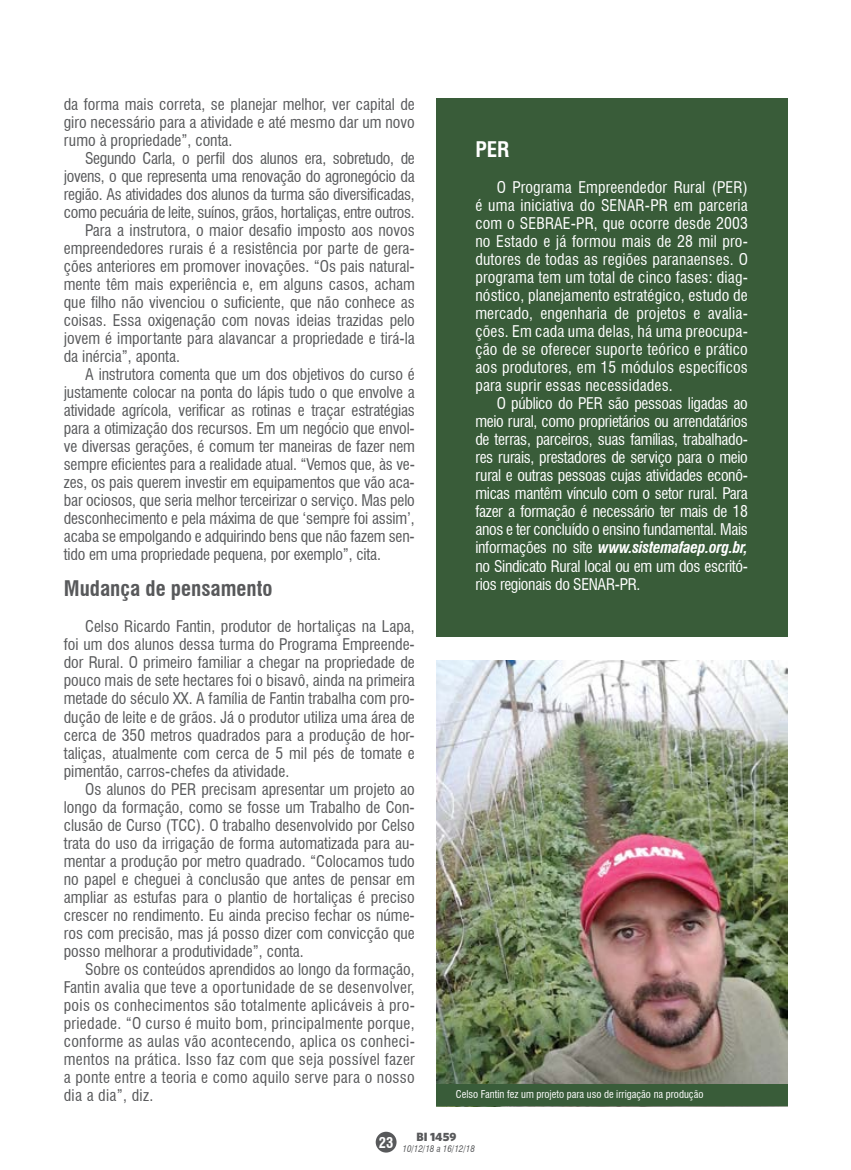
<style>
.page{position:relative;width:851px;height:1170px;background:#fff}
.page>*{position:absolute;margin:0;border:0;box-sizing:border-box;transform-origin:0 0}
.t1{font:700 condensed 21px "Swiss 721 BT";color:#58595b}
.t2{font:700 condensed 21px "Swiss 721 BT";color:#fff}
.t3{font:condensed 15.75px/18px "Swiss 721 BT";letter-spacing:-.01em;color:#58595b;text-align:justify}
.t4{font:condensed 15.75px/18px "Swiss 721 BT";letter-spacing:-.005em;color:#fff;text-align:justify}
.t5{font:700 condensed 14.4px "Swiss 721 BT";color:#fff}
.t6{font:900 12px "Whitney HTF";color:#58595b}
.t7{font:condensed 10.5px "Swiss 721 BT";color:#fff}
.t8{font:italic condensed 9px "Swiss 721 BT";color:#58595b}
.s1{font-weight:700;font-style:italic}
</style>
<div class="page">
<div style="left:375px;top:1131px;width:21px;height:21px;background:#58595b;border-radius:50%"></div>
<div style="left:436px;top:98px;width:351px;height:538px;background:#395c39"></div>
<img style="left:436px;top:660px;width:351px;height:424px">
<div style="left:436px;top:1084px;width:351px;height:22px;background:#395c39"></div>
<p class="t3" style="left:64px;top:95px;width:352px">da forma mais correta, se planejar melhor, ver capital de giro necessário para a atividade e até mesmo dar um novo rumo à propriedade”, conta.</p>
<p class="t3" style="left:85px;top:149px;width:331px">Segundo Carla, o perfil dos alunos era, sobretudo, de</p>
<p class="t3" style="left:64px;top:167px;width:352px">jovens, o que representa uma renovação do agronegócio da</p>
<p class="t3" style="left:64px;top:185px;width:352px">região. As atividades dos alunos da turma são diversificadas,</p>
<p class="t3" style="left:64px;top:203px;width:352px">como pecuária de leite, suínos, grãos, hortaliças, entre outros.</p>
<p class="t3" style="left:85px;top:221px;width:331px">Para a instrutora, o maior desafio imposto aos novos</p>
<p class="t3" style="left:64px;top:239px;width:352px">empreendedores rurais é a resistência por parte de gera-</p>
<p class="t3" style="left:64px;top:257px;width:352px">ções anteriores em promover inovações. “Os pais natural-</p>
<p class="t3" style="left:64px;top:275px;width:352px">mente têm mais experiência e, em alguns casos, acham</p>
<p class="t3" style="left:64px;top:293px;width:352px">que filho não vivenciou o suficiente, que não conhece as</p>
<p class="t3" style="left:64px;top:311px;width:352px">coisas. Essa oxigenação com novas ideias trazidas pelo</p>
<p class="t3" style="left:64px;top:329px;width:352px">jovem é importante para alavancar a propriedade e tirá-la</p>
<p class="t3" style="left:64px;top:347px;width:118px">da inércia”, aponta.</p>
<p class="t3" style="left:85px;top:365px;width:331px">A instrutora comenta que um dos objetivos do curso é</p>
<p class="t3" style="left:64px;top:383px;width:352px">justamente colocar na ponta do lápis tudo o que envolve a</p>
<p class="t3" style="left:64px;top:401px;width:352px">atividade agrícola, verificar as rotinas e traçar estratégias</p>
<p class="t3" style="left:64px;top:419px;width:352px">para a otimização dos recursos. Em um negócio que envol-</p>
<p class="t3" style="left:64px;top:437px;width:352px">ve diversas gerações, é comum ter maneiras de fazer nem</p>
<p class="t3" style="left:64px;top:455px;width:352px">sempre eficientes para a realidade atual. “Vemos que, às ve-</p>
<p class="t3" style="left:64px;top:473px;width:352px">zes, os pais querem investir em equipamentos que vão aca-</p>
<p class="t3" style="left:64px;top:491px;width:352px">bar ociosos, que seria melhor terceirizar o serviço. Mas pelo</p>
<p class="t3" style="left:64px;top:509px;width:352px">desconhecimento e pela máxima de que ‘sempre foi assim’,</p>
<p class="t3" style="left:64px;top:527px;width:352px">acaba se empolgando e adquirindo bens que não fazem sen-</p>
<p class="t3" style="left:64px;top:545px;width:318px">tido em uma propriedade pequena, por exemplo”, cita.</p>
<h1 class="t1" style="left:64px;top:576px;width:210px">Mudança de pensamento</h1>
<p class="t3" style="left:64px;top:617px;width:352px;text-indent:21px">Celso Ricardo Fantin, produtor de hortaliças na Lapa, foi um dos alunos dessa turma do Programa Empreende&shy;dor Rural. O primeiro familiar a chegar na propriedade de pouco mais de sete hectares foi o bisavô, ainda na primeira metade do século XX. A família de Fantin trabalha com pro&shy;dução de leite e de grãos. Já o produtor utiliza uma área de cerca de 350 metros quadrados para a produção de hor&shy;taliças, atualmente com cerca de 5 mil pés de tomate e pimentão, carros-chefes da atividade.</p>
<p class="t3" style="left:64px;top:779px;width:352px;text-indent:21px">Os alunos do PER precisam apresentar um projeto ao longo da formação, como se fosse um Trabalho de Con&shy;clusão de Curso (TCC). O trabalho desenvolvido por Celso trata do uso da irrigação de forma automatizada para au&shy;mentar a produção por metro quadrado. “Colocamos tudo no papel e cheguei à conclusão que antes de pensar em ampliar as estufas para o plantio de hortaliças é preciso crescer no rendimento. Eu ainda preciso fechar os núme&shy;ros com precisão, mas já posso dizer com convicção que posso melhorar a produtividade”, conta.</p>
<p class="t3" style="left:64px;top:959px;width:352px;text-indent:21px">Sobre os conteúdos aprendidos ao longo da formação, Fantin avalia que teve a oportunidade de se desenvolver, pois os conhecimentos são totalmente aplicáveis à pro&shy;priedade. “O curso é muito bom, principalmente porque, conforme as aulas vão acontecendo, aplica os conheci&shy;mentos na prática. Isso faz com que seja possível fazer a ponte entre a teoria e como aquilo serve para o nosso dia a dia”, diz.</p>
<h1 class="t2" style="left:475px;top:137px;width:35px">PER</h1>
<p class="t4" style="left:475px;top:178px;width:274px;text-indent:21px">O Programa Empreendedor Rural (PER) é uma iniciativa do SENAR-PR em parceria com o SEBRAE-PR, que ocorre desde 2003 no Estado e já formou mais de 28 mil pro&shy;dutores de todas as regiões paranaenses. O programa tem um total de cinco fases: diag&shy;nóstico, planejamento estratégico, estudo de mercado, engenharia de projetos e avalia&shy;ções. Em cada uma delas, há uma preocupa&shy;ção de se oferecer suporte teórico e prático aos produtores, em 15 módulos específicos para suprir essas necessidades.</p>
<p class="t4" style="left:475px;top:394px;width:274px;text-indent:21px">O público do PER são pessoas ligadas ao meio rural, como proprietários ou arrendatários de terras, parceiros, suas famílias, trabalhado&shy;res rurais, prestadores de serviço para o meio rural e outras pessoas cujas atividades econô&shy;micas mantêm vínculo com o setor rural. Para fazer a formação é necessário ter mais de 18 anos e ter concluído o ensino fundamental. Mais informações no site <span class="s1">www.sistemafaep.org.br, </span>no Sindicato Rural local ou em um dos escritó&shy;rios regionais do SENAR-PR.</p>
<p class="t7" style="left:456px;top:1087px;width:249px">Celso Fantin fez um projeto para uso de irrigação na produção</p>
<p class="t5" style="left:379px;top:1133px;width:16px">23</p>
<p class="t6" style="left:416px;top:1128px;width:41px">BI 1459</p>
<p class="t8" style="left:402px;top:1143px;width:74px">10/12/18 a 16/12/18</p>
</div>
